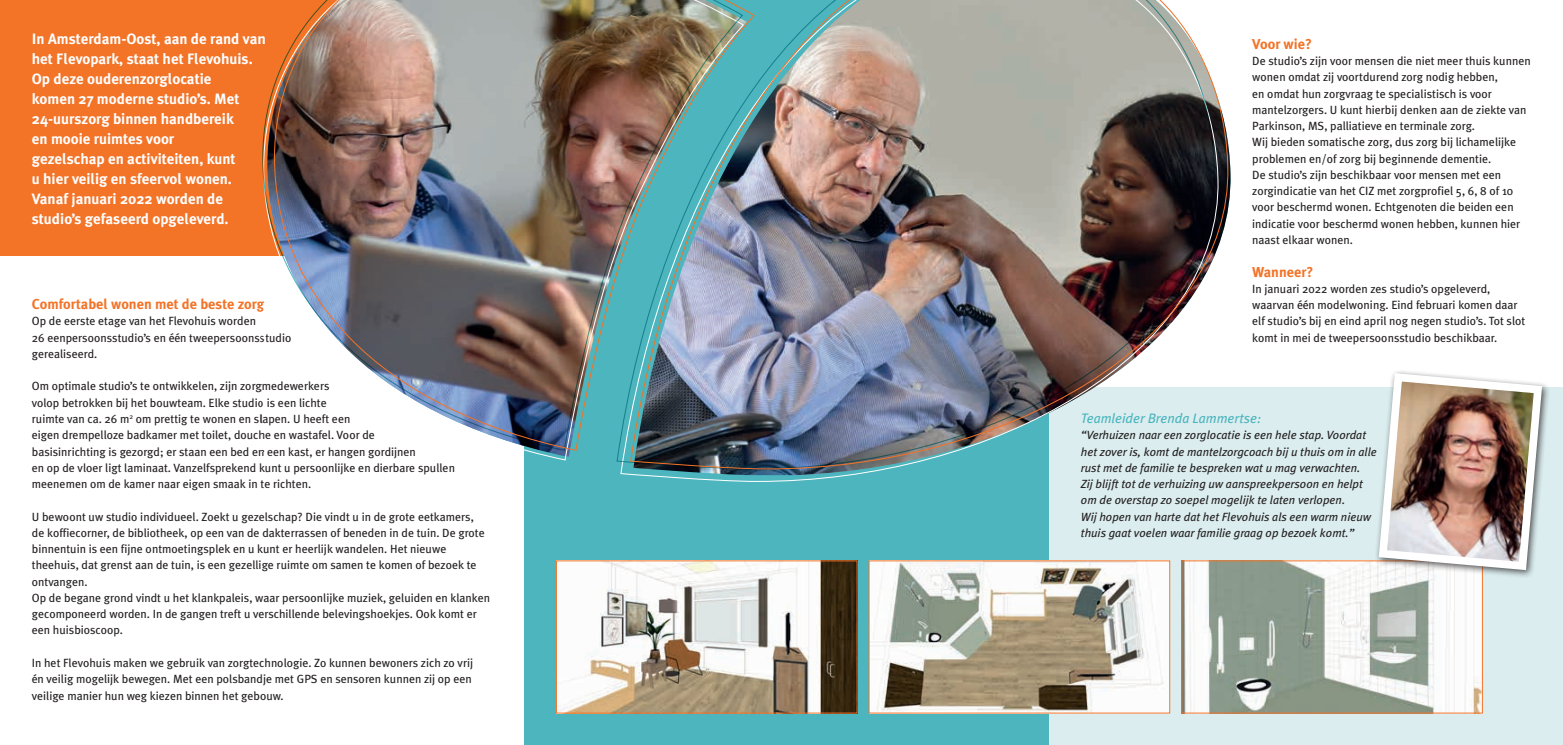
<style>
.page{position:relative;width:1563px;height:745px;background:#fff}
.page>*{position:absolute;margin:0;border:0;box-sizing:border-box;transform-origin:0 0}
.t1{font:700 15px/20px "Meta Plus";color:#fff}
.t2{font:700 14.38px "Meta Plus";color:#f37327}
.t3{font:italic 13.75px "Meta Plus";color:#4cb5be}
.t4{font:11.88px/16.2px "Meta Plus";color:#231f20}
.t5{font:italic 11.88px/16.2px "Meta Plus";color:#231f20}
</style>
<div class="page">
<div style="left:0;top:0;width:516px;height:255px;background:#f37327"></div>
<div style="left:1049px;top:387px;width:514px;height:357px;background:#dbedef"></div>
<div style="left:524px;top:0;width:525px;height:744px;background:#4cb5be"></div>
<img style="left:558px;top:562px;width:297px;height:149px">
<div style="left:556px;top:560px;width:301px;height:153px;border:1px solid #f37327"></div>
<img style="left:871px;top:562px;width:297px;height:149px">
<img style="left:1183px;top:562px;width:297px;height:149px">
<div style="left:1181px;top:560px;width:301px;height:153px;border:1px solid #f37327"></div>
<svg style="left:620px;top:469px;width:267px;height:13px"></svg>
<img style="left:630px;top:0;width:601px;height:469px">
<svg style="left:262px;top:88px;width:11px;height:168px"></svg>
<img style="left:273px;top:0;width:482px;height:451px">
<div style="left:1374px;top:369px;width:176px;height:209px;background:#231f20;opacity:.75"></div>
<img style="left:1374px;top:369px;width:172px;height:205px">
<p class="t1" style="left:32px;top:28px;width:235px">In Amsterdam-Oost, aan de rand van het Flevopark, staat het Flevohuis.<br>Op deze ouderenzorglocatie<br>komen 27 moderne studio’s. Met<br>24-uurszorg binnen handbereik<br>en mooie ruimtes voor<br>gezelschap en activiteiten, kunt<br>u hier veilig en sfeervol wonen.<br>Vanaf januari 2022 worden de studio’s gefaseerd opgeleverd.</p>
<p class="t2" style="left:1252px;top:35px;width:61px">Voor wie?</p>
<p class="t4" style="left:1252px;top:53px;width:280px">De studio’s zijn voor mensen die niet meer thuis kunnen wonen omdat zij voortdurend zorg nodig hebben,<br>en omdat hun zorgvraag te specialistisch is voor mantelzorgers. U kunt hierbij denken aan de ziekte van Parkinson, MS, palliatieve en terminale zorg.<br>Wij bieden somatische zorg, dus zorg bij lichamelijke problemen en/of zorg bij beginnende dementie.<br>De studio’s zijn beschikbaar voor mensen met een zorgindicatie van het CIZ met zorgprofiel 5, 6, 8 of 10 voor beschermd wonen. Echtgenoten die beiden een indicatie voor beschermd wonen hebben, kunnen hier naast elkaar wonen.</p>
<p class="t2" style="left:1252px;top:263px;width:63px">Wanneer?</p>
<p class="t4" style="left:1252px;top:280px;width:275px">In januari 2022 worden zes studio’s opgeleverd, waarvan één modelwoning. Eind februari komen daar elf studio’s bij en eind april nog negen studio’s. Tot slot komt in mei de tweepersoonsstudio beschikbaar.</p>
<p class="t2" style="left:32px;top:295px;width:234px">Comfortabel wonen met de beste zorg</p>
<p class="t4" style="left:32px;top:313px;width:261px">Op de eerste etage van het Flevohuis worden<br>26 eenpersoonsstudio’s en één tweepersoonsstudio gerealiseerd.</p>
<p class="t4" style="left:32px;top:378px;width:424px">Om optimale studio’s te ontwikkelen, zijn zorgmedewerkers<br>volop betrokken bij het bouwteam. Elke studio is een lichte<br>ruimte van ca. 26 m<sup>2</sup> om prettig te wonen en slapen. U heeft een<br>eigen drempelloze badkamer met toilet, douche en wastafel. Voor de<br>basisinrichting is gezorgd; er staan een bed en een kast, er hangen gordijnen<br>en op de vloer ligt laminaat. Vanzelfsprekend kunt u persoonlijke en dierbare spullen meenemen om de kamer naar eigen smaak in te richten.</p>
<p class="t4" style="left:32px;top:508px;width:460px">U bewoont uw studio individueel. Zoekt u gezelschap? Die vindt u in de grote eetkamers,<br>de koffiecorner, de bibliotheek, op een van de dakterrassen of beneden in de tuin. De grote binnentuin is een fijne ontmoetingsplek en u kunt er heerlijk wandelen. Het nieuwe theehuis, dat grenst aan de tuin, is een gezellige ruimte om samen te komen of bezoek te ontvangen.<br>Op de begane grond vindt u het klankpaleis, waar persoonlijke muziek, geluiden en klanken gecomponeerd worden. In de gangen treft u verschillende belevingshoekjes. Ook komt er een huisbioscoop.</p>
<p class="t4" style="left:32px;top:654px;width:443px;text-align:justify">In het Flevohuis maken we gebruik van zorgtechnologie. Zo kunnen bewoners zich zo vrij én veilig mogelijk bewegen. Met een polsbandje met GPS en sensoren kunnen zij op een veilige manier hun weg kiezen binnen het gebouw.</p>
<p class="t3" style="left:1081px;top:410px;width:182px">Teamleider Brenda Lammertse:</p>
<p class="t5" style="left:1081px;top:426px;width:297px">“Verhuizen naar een zorglocatie is een hele stap. Voordat het zover is, komt de mantelzorgcoach bij u thuis om in alle rust met de familie te bespreken wat u mag verwachten.<br>Zij blijft tot de verhuizing uw aanspreekpersoon en helpt om de overstap zo soepel mogelijk te laten verlopen.<br>Wij hopen van harte dat het Flevohuis als een warm nieuw thuis gaat voelen waar familie graag op bezoek komt.”</p>
</div>
